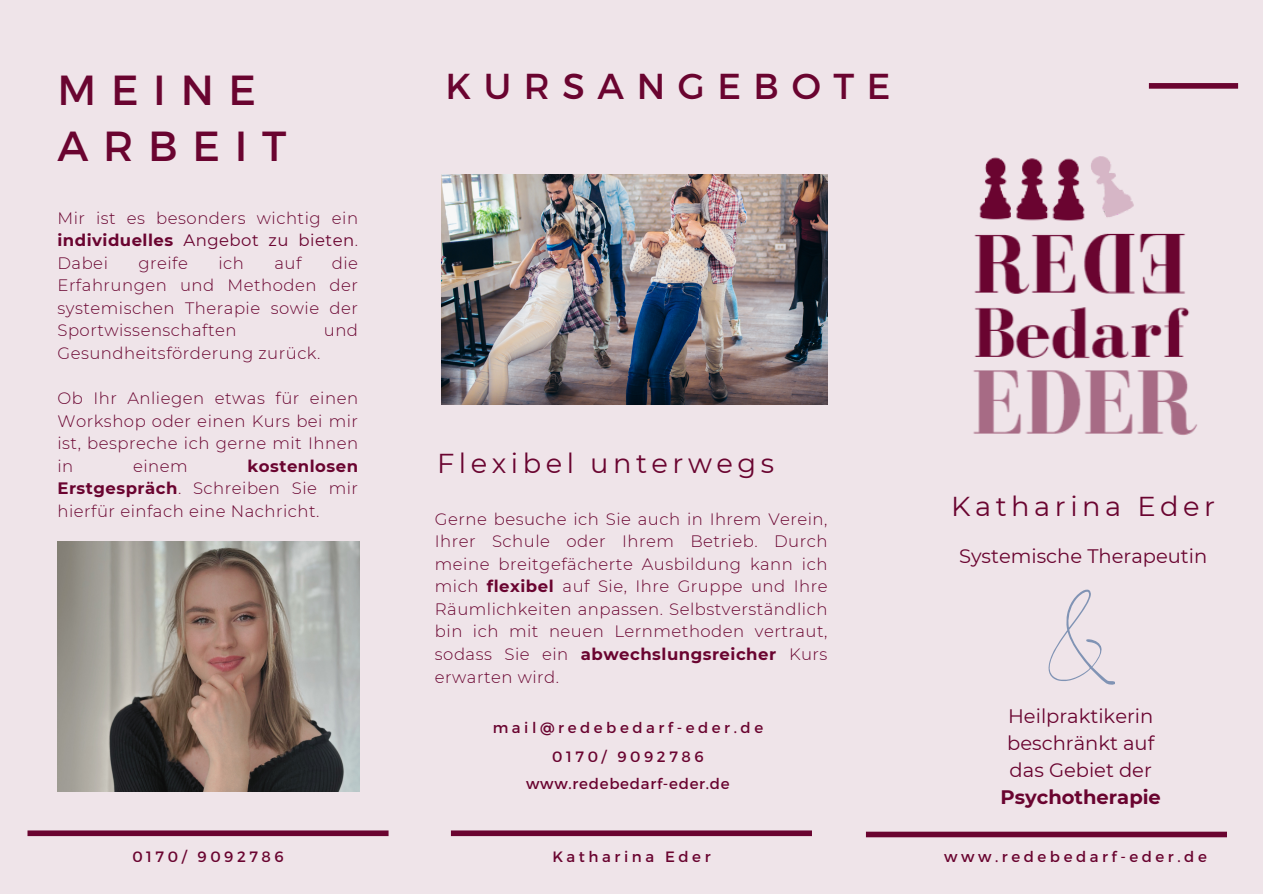
<style>
.page{position:relative;width:1263px;height:894px;background:#fff}
.page>*{position:absolute;margin:0;border:0;box-sizing:border-box;transform-origin:0 0}
.t1{font:42px/56.2px "Montserrat";letter-spacing:.35em;color:#6a0430}
.t2{font:36px "Montserrat";letter-spacing:.35em;color:#6a0430}
.t3{font:27.3px "Montserrat";letter-spacing:.165em;color:#6a0430}
.t4{font:19.5px/27px "Montserrat";color:#6a0430;text-align:center}
.t5{font:300 16.5px/22.5px "Montserrat";letter-spacing:.03em;color:#6a0430;text-align:justify}
.t6{font:15px "Montserrat";letter-spacing:.235em;color:#6a0430}
.t7{font:15px "Montserrat";letter-spacing:.05em;color:#6a0430}
.s1{font-weight:700}
.s2{font-weight:400}
</style>
<div class="page">
<div style="left:0;top:0;width:1263px;height:893px;background:#efe4e9"></div>
<div style="left:1149px;top:83px;width:89px;height:6px;background:#6a0430"></div>
<div style="left:28px;top:830px;width:361px;height:5px;background:#6a0430"></div>
<div style="left:866px;top:831px;width:361px;height:6px;background:#6a0430"></div>
<div style="left:451px;top:830px;width:361px;height:5px;background:#6a0430"></div>
<img style="left:442px;top:175px;width:386px;height:229px">
<svg style="left:1048px;top:589px;width:67px;height:95px"></svg>
<img style="left:973px;top:156px;width:224px;height:279px">
<img style="left:57px;top:541px;width:302px;height:250px">
<h3 class="t1" style="left:57px;top:60px;width:231px">MEINE<br>ARBEIT</h3>
<p class="t5" style="left:57px;top:207px;width:302px">Mir ist es besonders wichtig ein <span class="s1">individuelles</span> <span class="s2">Angebot zu bieten</span>.<br>Dabei</p>
<p class="t5" style="left:138px;top:252px;width:51px">greife</p>
<p class="t5" style="left:218px;top:252px;width:27px">ich</p>
<p class="t5" style="left:274px;top:252px;width:29px">auf</p>
<p class="t5" style="left:57px;top:252px;width:302px;text-indent:274px">die Erfahrungen und Methoden der systemischen Therapie sowie der Sportwissenschaften</p>
<p class="t5" style="left:324px;top:319px;width:36px">und</p>
<p class="t5" style="left:57px;top:342px;width:264px">Gesundheitsförderung zurück.</p>
<p class="t5" style="left:57px;top:387px;width:302px">Ob Ihr Anliegen etwas für einen Workshop oder einen Kurs bei mir ist, bespreche ich gerne mit Ihnen in</p>
<p class="t5" style="left:57px;top:454px;width:302px;text-indent:190px"><span class="s1">kostenlosen Erstgespräch</span>. Schreiben Sie mir hierfür einfach eine Nachricht.</p>
<p class="t5" style="left:133px;top:454px;width:56px">einem</p>
<p class="t2" style="left:445px;top:63px;width:447px">KURSANGEBOTE</p>
<p class="t3" style="left:437px;top:446px;width:338px">Flexibel unterwegs</p>
<p class="t5" style="left:435px;top:507px;width:394px">Gerne besuche ich Sie auch in Ihrem Verein, Ihrer Schule oder Ihrem Betrieb. Durch meine breitgefächerte Ausbildung kann ich mich <span class="s1">flexibel</span> auf Sie, Ihre Gruppe und Ihre Räumlichkeiten anpassen. Selbstverständlich bin ich mit neuen Lernmethoden vertraut, sodass Sie ein <span class="s1">abwechslungsreicher</span> Kurs erwarten wird.</p>
<p class="t6" style="left:493px;top:717px;width:272px">mail@redebedarf-eder.de</p>
<h4 class="t6" style="left:552px;top:746px;width:153px">0170/ 9092786</h4>
<p class="t7" style="left:526px;top:773px;width:205px">www.redebedarf-eder.de</p>
<h4 class="t3" style="left:951px;top:489px;width:265px">Katharina Eder</h4>
<p class="t4" style="left:959px;top:542px;width:250px">Systemische Therapeutin</p>
<p class="t4" style="left:1001px;top:702px;width:162px">Heilpraktikerin beschränkt auf das Gebiet der<br><span class="s1">Psychotherapie</span></p>
<p class="t6" style="left:132px;top:847px;width:153px">0170/ 9092786</p>
<p class="t6" style="left:944px;top:847px;width:264px">www.redebedarf-eder.de</p>
<h2 class="t6" style="left:552px;top:847px;width:160px">Katharina Eder</h2>
</div>
